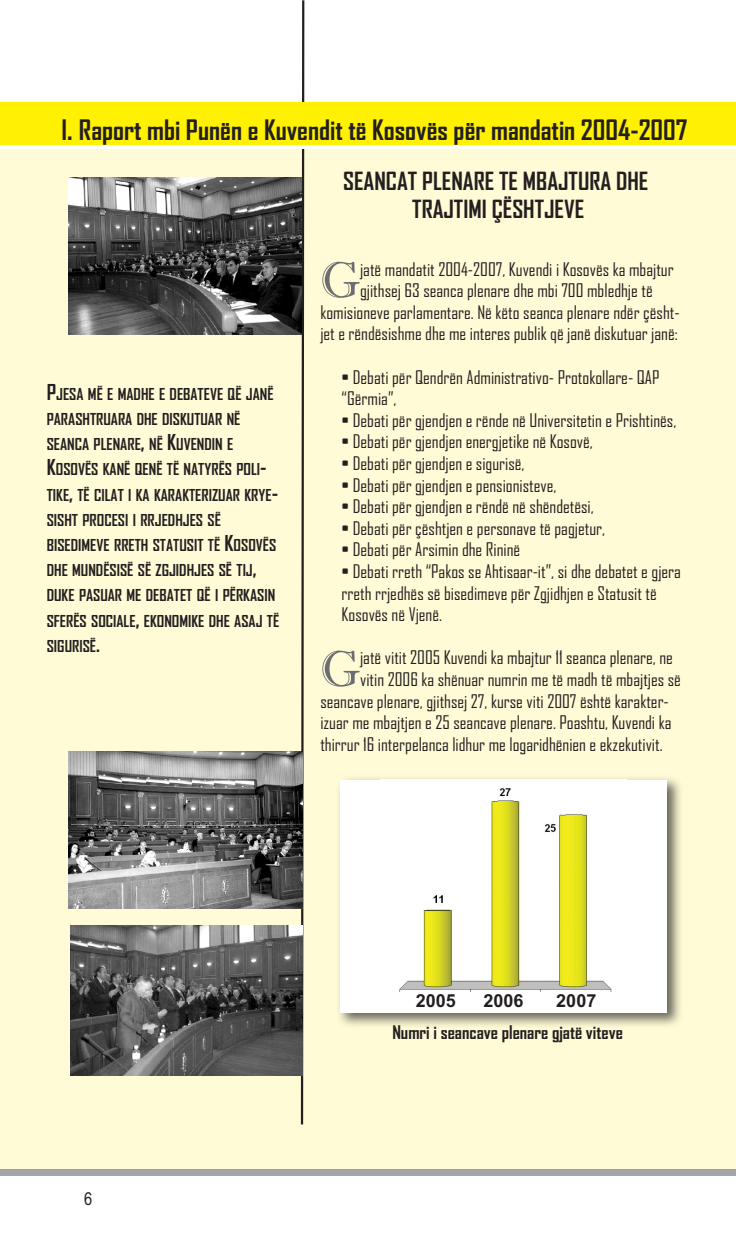
<style>
.page{position:relative;width:736px;height:1246px;background:#fff}
.page>*{position:absolute;margin:0;border:0;box-sizing:border-box;transform-origin:0 0}
.t1{font:50.4px "Imprint MT Shadow";color:#6c6d70}
.t2{font:700 27px "Agency FB";color:#231f20}
.t3{font:700 24px/28.8px "Agency FB";color:#231f20;text-align:center}
.t4{font:18px/21.6px "Agency FB";color:#231f20}
.t5{font:700 18px "Agency FB";color:#231f20}
.t6{font:700 18px "Arial";color:#231f20}
.t7{font:18px "Arial Narrow";color:#231f20}
.t8{font:700 15.75px/25.2px "Agency FB";color:#231f20}
.s1{font-size:30px}
.s2{font-size:21px}
</style>
<div class="page">
<hr style="left:734px;top:103px;width:2px;height:42px;background:#fff101">
<div style="left:0;top:149px;width:735px;height:1020px;background:#fffbd6"></div>
<svg style="left:300px;top:0;width:5px;height:1127px;background:#949181"></svg>
<hr style="left:0;top:145px;width:735px;height:4px;background:#fff">
<div style="left:0;top:1169px;width:735px;height:7px;background:#a4a5a9"></div>
<div style="left:0;top:103px;width:735px;height:42px;background:#fff101"></div>
<img style="left:68px;top:177px;width:233px;height:157px">
<img style="left:334px;top:773px;width:352px;height:259px">
<div style="left:340px;top:780px;width:327px;height:233px;background:#fff"></div>
<img style="left:399px;top:788px;width:213px;height:204px">
<img style="left:69px;top:751px;width:233px;height:158px">
<img style="left:70px;top:925px;width:232px;height:150px">
<h2 class="t2" style="left:62px;top:115px;width:627px">I<span class="s1">.</span> Raport mbi Punën e Kuvendit të Kosovës për mandatin 2004-2007</h2>
<p class="t8" style="left:47px;top:382px;width:234px"><span class="s2">P</span>JESA MË E MADHE E DEBATEVE QË JANË<br>PARASHTRUARA DHE DISKUTUAR NË<br>SEANCA PLENARE<span class="s2">,</span> NË <span class="s2">K</span>UVENDIN E<br><span class="s2">K</span>OSOVËS KANË QENË TË NATYRËS POLI<span class="s2">-<br></span>TIKE<span class="s2">,</span> TË CILAT I KA KARAKTERIZUAR KRYE<span class="s2">-<br></span>SISHT PROCESI I RRJEDHJES SË<br>BISEDIMEVE RRETH STATUSIT TË <span class="s2">K</span>OSOVËS<br>DHE MUNDËSISË SË ZGJIDHJES SË TIJ<span class="s2">,<br></span>DUKE PASUAR ME DEBATET QË I PËRKASIN<br>SFERËS SOCIALE<span class="s2">,</span> EKONOMIKE DHE ASAJ TË<br>SIGURISË<span class="s2">.</span></p>
<h3 class="t3" style="left:343px;top:167px;width:307px">SEANCAT PLENARE TE MBAJTURA DHE<br>TRAJTIMI ÇËSHTJEVE</h3>
<h1 class="t1" style="left:320px;top:250px;width:41px">G</h1>
<p class="t4" style="left:360px;top:258px;width:315px">jatë mandatit 2004-2007, Kuvendi i Kosovës ka mbajtur</p>
<p class="t4" style="left:360px;top:280px;width:294px">gjithsej 63 seanca plenare dhe mbi 700 mbledhje të</p>
<p class="t4" style="left:320px;top:302px;width:361px">komisioneve parlamentare. Në këto seanca plenare ndër çësht-</p>
<p class="t4" style="left:320px;top:323px;width:359px">jet e rëndësishme dhe me interes publik që janë diskutuar janë:</p>
<p class="t4" style="left:341px;top:366px;width:319px">• Debati për Qendrën Administrativo- Protokollare- QAP “Gërmia”,</p>
<p class="t4" style="left:341px;top:410px;width:336px">• Debati për gjendjen e rënde në Universitetin e Prishtinës,</p>
<p class="t4" style="left:341px;top:431px;width:253px">• Debati për gjendjen energjetike në Kosovë,</p>
<p class="t4" style="left:341px;top:453px;width:184px">• Debati për gjendjen e sigurisë,</p>
<p class="t4" style="left:341px;top:474px;width:216px">• Debati për gjendjen e pensionisteve,</p>
<p class="t4" style="left:341px;top:496px;width:254px">• Debati për gjendjen e rëndë në shëndetësi,</p>
<p class="t4" style="left:341px;top:518px;width:265px">• Debati për çështjen e personave të pagjetur,</p>
<p class="t4" style="left:341px;top:539px;width:180px">• Debati për Arsimin dhe Rininë</p>
<p class="t4" style="left:341px;top:561px;width:341px">• Debati rreth “Pakos se Ahtisaar-it”, si dhe debatet e gjera rreth rrjedhës së bisedimeve për Zgjidhjen e Statusit të<br>Kosovës në Vjenë.</p>
<h1 class="t1" style="left:320px;top:639px;width:41px">G</h1>
<p class="t4" style="left:360px;top:647px;width:314px">jatë vitit 2005 Kuvendi ka mbajtur 11 seanca plenare, ne</p>
<p class="t4" style="left:360px;top:669px;width:322px">vitin 2006 ka shënuar numrin me të madh të mbajtjes së</p>
<p class="t4" style="left:320px;top:690px;width:350px">seancave plenare, gjithsej 27, kurse viti 2007 është karakter-</p>
<p class="t4" style="left:320px;top:712px;width:352px">izuar me mbajtjen e 25 seancave plenare. Poashtu, Kuvendi ka</p>
<p class="t4" style="left:320px;top:734px;width:344px">thirrur 16 interpelanca lidhur me logaridhënien e ekzekutivit.</p>
<p class="t7" style="left:84px;top:1188px;width:10px">6</p>
<p class="t6" style="left:416px;top:990px;width:42px">2005</p>
<p class="t6" style="left:483px;top:990px;width:42px">2006</p>
<p class="t6" style="left:556px;top:990px;width:42px">2007</p>
<p class="t5" style="left:392px;top:1022px;width:232px">Numri i seancave plenare gjatë viteve</p>
</div>
